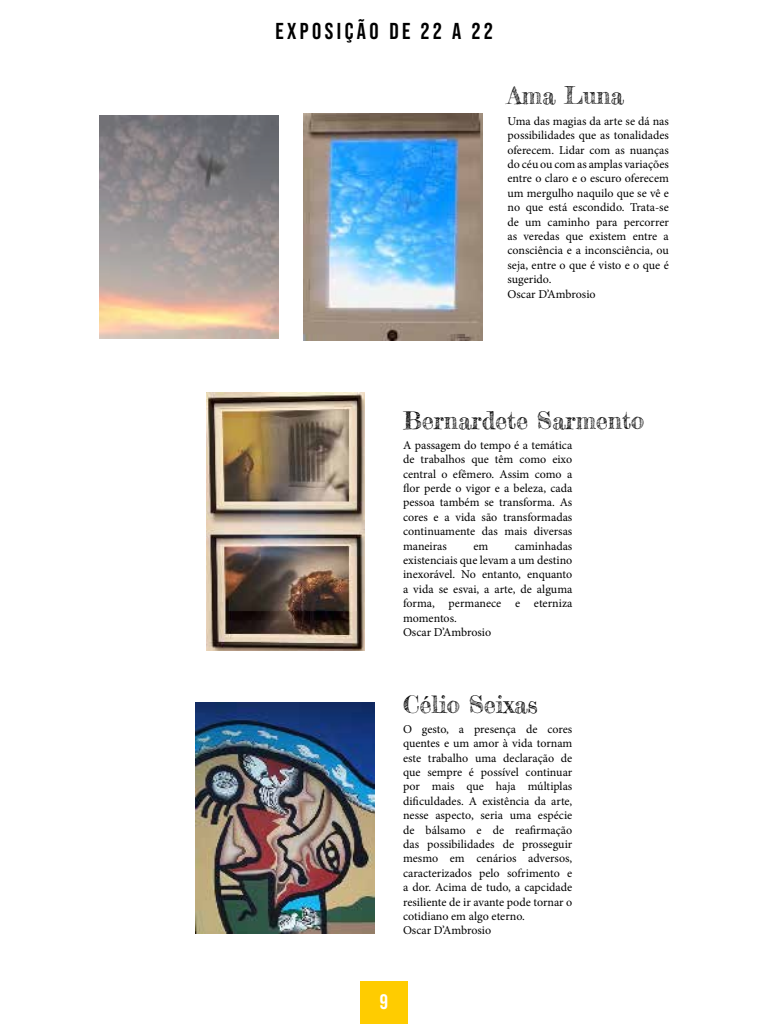
<style>
.page{position:relative;width:768px;height:1024px;background:#fff}
.page>*{position:absolute;margin:0;border:0;box-sizing:border-box;transform-origin:0 0}
.t1{font:24px "Frederickathe Greatest";color:#000}
.t2{font:700 23px "Bebas Neue Pro";letter-spacing:.15em;color:#000}
.t3{font:700 21px "Bebas Neue Pro";color:#fff}
.t4{font:12px/14.4px "Minion Pro";color:#000}
</style>
<div class="page">
<img style="left:99px;top:115px;width:179px;height:223px">
<img style="left:303px;top:113px;width:180px;height:228px">
<img style="left:206px;top:392px;width:158px;height:258px">
<img style="left:196px;top:702px;width:179px;height:232px">
<div style="left:360px;top:981px;width:48px;height:43px;background:#fc0"></div>
<h2 class="t2" style="left:275px;top:18px;width:219px">EXPOSIÇÃO DE 22 A 22</h2>
<h1 class="t1" style="left:507px;top:81px;width:118px">Ama Luna</h1>
<p class="t4" style="left:507px;top:114px;width:163px">Uma das magias da arte se dá nas possibilidades que as tonalidades oferecem. Lidar com as nuanças do céu ou com as amplas variações entre o claro e o escuro oferecem um mergulho naquilo que se vê e no que está escondido. Trata-se de um caminho para percorrer as veredas que existem entre a consciência e a inconsciência, ou seja, entre o que é visto e o que é sugerido.<br>Oscar D’Ambrosio</p>
<h1 class="t1" style="left:403px;top:405px;width:243px">Bernardete Sarmento</h1>
<p class="t4" style="left:403px;top:438px;width:171px;text-align:justify">A passagem do tempo é a temática de trabalhos que têm como eixo central o efêmero. Assim como a flor perde o vigor e a beleza, cada pessoa também se transforma. As cores e a vida são transformadas continuamente das mais diversas maneiras</p>
<p class="t4" style="left:403px;top:539px;width:171px;text-indent:112px">caminhadas existenciais que levam a um destino inexorável. No entanto, enquanto a vida se esvai, a arte, de alguma forma, permanece e eterniza momentos.<br>Oscar D’Ambrosio</p>
<p class="t4" style="left:473px;top:539px;width:16px">em</p>
<h1 class="t1" style="left:403px;top:690px;width:136px">Célio Seixas</h1>
<p class="t4" style="left:403px;top:722px;width:171px">O gesto, a presença de cores quentes e um amor à vida tornam este trabalho uma declaração de que sempre é possível continuar por mais que haja múltiplas dificuldades. A existência da arte, nesse aspecto, seria uma espécie de bálsamo e de reafirmação das possibilidades de prosseguir mesmo em cenários adversos, caracterizados pelo sofrimento e a dor. Acima de tudo, a capcidade resiliente de ir avante pode tornar o cotidiano em algo eterno.<br>Oscar D’Ambrosio</p>
<h3 class="t3" style="left:380px;top:990px;width:10px">9</h3>
</div>
